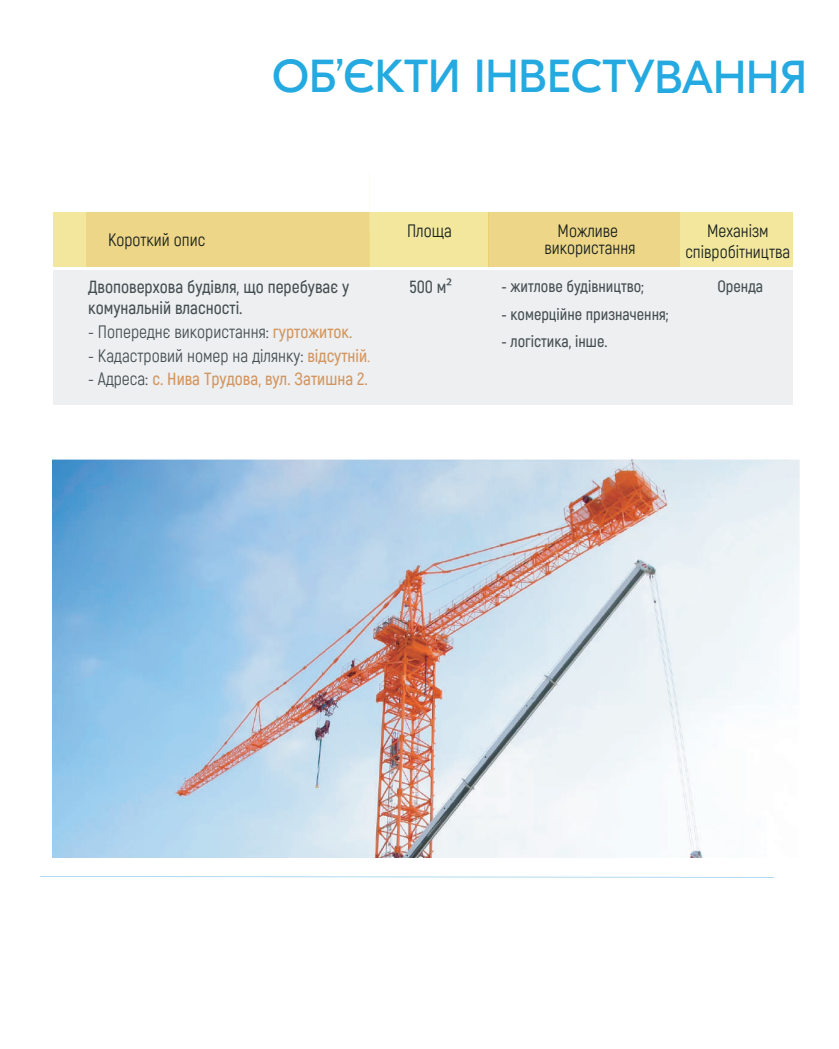
<style>
.page{position:relative;width:839px;height:1049px;background:#fff}
.page>*{position:absolute;margin:0;border:0;box-sizing:border-box;transform-origin:0 0}
.t1{font:46.25px "GT Eesti Pro Display";color:#24aae1}
.t2{font:17.5px "Akrobat";color:#434d4f}
.t3{font:17.5px/21px "Akrobat";color:#161f1d;text-align:center}
.t4{font:600 17.5px/21px "Akrobat";color:#434d4f}
.t5{font:600 17.5px "Akrobat";color:#d3955e}
.t6{font:600 16.25px "Akrobat";color:#434d4f}
.s1{font-weight:600;color:#d3955e}
.s2{color:#d3955e}
.s3{font-weight:400;color:#434d4f}
.s4{font-family:"Myriad Pro";font-weight:400}
</style>
<div class="page">
<div style="left:86px;top:212px;width:283px;height:54px;background:#eed688"></div>
<div style="left:369px;top:212px;width:119px;height:54px;background:#f2e79c"></div>
<div style="left:680px;top:212px;width:112px;height:54px;background:#f2e79c"></div>
<div style="left:53px;top:270px;width:739px;height:134px;background:#edeff1"></div>
<div style="left:53px;top:212px;width:33px;height:54px;background:#f2e79c"></div>
<div style="left:488px;top:212px;width:192px;height:54px;background:#eed688"></div>
<img style="left:53px;top:460px;width:747px;height:397px">
<svg style="left:40px;top:876px;width:734px;height:2px"></svg>
<h1 class="t1" style="left:272px;top:51px;width:536px">ОБ’ЄКТИ ІНВЕСТУВАННЯ</h1>
<p class="t3" style="left:108px;top:229px;width:99px">Короткий опис</p>
<p class="t4" style="left:88px;top:276px;width:262px">Двоповерхова будівля, що перебуває у комунальній власності.</p>
<p class="t2" style="left:88px;top:321px;width:266px">- Попереднє використання: <span class="s1">гуртожиток.</span></p>
<p class="t2" style="left:88px;top:345px;width:284px">- Кадастровий номер на ділянку: <span class="s1">відсутній</span><span class="s2">.</span></p>
<p class="t5" style="left:88px;top:368px;width:281px"><span class="s3">- Адреса:</span> с. Нива Трудова, вул. Затишна 2.</p>
<p class="t3" style="left:407px;top:220px;width:46px">Площа</p>
<p class="t3" style="left:685px;top:220px;width:106px">Механізм співробітництва</p>
<p class="t4" style="left:409px;top:276px;width:44px">500 м<span class="s4">²</span></p>
<p class="t6" style="left:717px;top:276px;width:47px">Оренда</p>
<p class="t3" style="left:544px;top:222px;width:92px;line-height:17.5px">Можливе використання</p>
<p class="t6" style="left:501px;top:276px;width:144px">- житлове будівництво;</p>
<p class="t6" style="left:501px;top:304px;width:168px">- комерційне призначення;</p>
<p class="t6" style="left:501px;top:331px;width:107px">- логістика, інше.</p>
</div>
